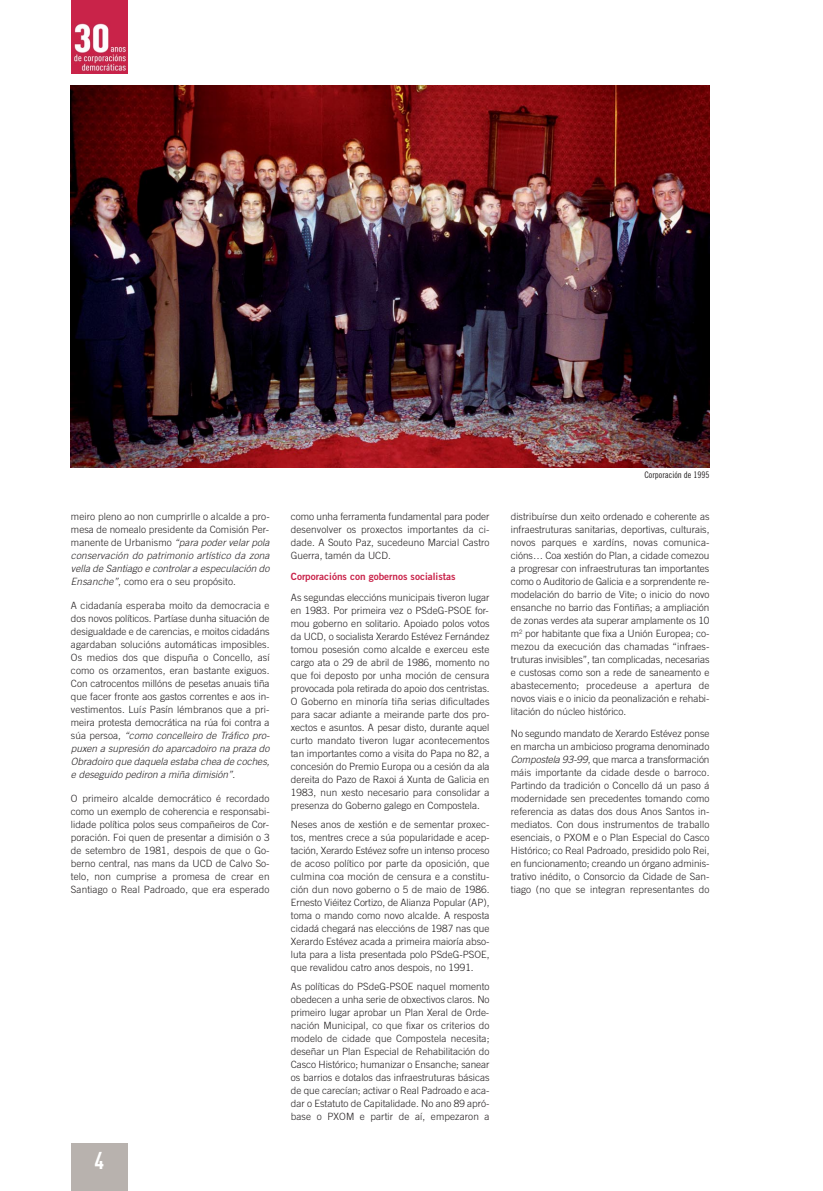
<style>
.page{position:relative;width:823px;height:1191px;background:#fff}
.page>*{position:absolute;margin:0;border:0;box-sizing:border-box;transform-origin:0 0}
.t1{font:700 24px "DIN Cond";color:#fff}
.t2{font:300 10px/13px "Trade Gothic";letter-spacing:.005em;color:#231f20;text-align:justify}
.t3{font:10px "Trade Gothic Bold Two";color:#c9234a}
.t4{font:9px "Trade Gothic Cond Eighteen";color:#231f20}
.s1{font-style:italic}
</style>
<div class="page">
<img style="left:71px;top:85px;width:638px;height:383px">
<img style="left:71px;top:0;width:57px;height:74px">
<div style="left:71px;top:1143px;width:57px;height:48px;background:#b8b2ae"></div>
<p class="t2" style="left:71px;top:511px;width:202px;text-align:left">meiro pleno ao non cumprirlle o alcalde a pro&shy;mesa de nomealo presidente da Comisión Per&shy;manente de Urbanismo <span class="s1">“para podervelarpola conservación do patrimonio artístico da zona vella de Santiago e controlara especulación do Ensanche”</span>, como era o seu propósito.</p>
<p class="t2" style="left:71px;top:600px;width:202px;text-align:left">A cidadanía esperaba moito da democracia e dos novos políticos. Partíase dunha situación de desigualdade e de carencias, e moitos cidadáns agardaban solucións automáticas imposibles.<br>Os medios dos que dispuña o Concello, así como os orzamentos, eran bastante exiguos.<br>Con catrocentos millóns de pesetas anuais tiña que facer fronte aos gastos correntes e aos in&shy;vestimentos. Luí<span class="s1">s</span> Pasín lémbranos que a pri&shy;meira protesta democrática na rúa foi contra a s ú a p e r s o a , <span class="s1">“como concelleiro de Tráfico pro&shy;puxen a supresión do aparcadoiro na praza do Obradoiro que daquela estaba chea de coches, e deseguido pediron a miña dimisión”</span>.</p>
<p class="t2" style="left:71px;top:792px;width:200px">O primeiro alcalde democrático é recordado como un exemplo de coherencia e responsabi&shy;lidade política polos seus compañeiros de Cor&shy;poración. Foi quen de presentar a dimisión o 3 de setembro de 1981, despois de que o Go&shy;berno central, nas mans da UCD de Calvo So&shy;telo, non cumprise a promesa de crear en Santiago o Real Padroado, que era esperado</p>
<h1 class="t1" style="left:95px;top:1151px;width:11px">4</h1>
<p class="t2" style="left:291px;top:511px;width:200px">como unha ferramenta fundamental para poder desenvolver os proxectos importantes da ci&shy;dade. A Souto Paz, sucedeuno Marcial Castro Guerra, tamén da UCD.</p>
<p class="t3" style="left:291px;top:572px;width:166px">Corporacións con gobernos socialistas</p>
<p class="t2" style="left:291px;top:592px;width:200px">As segundas eleccións municipais tiveron lugar en 1983. Por primeira vez o PSdeG-PSOE for&shy;mou goberno en solitario. Apoiado polos votos da UCD, o socialista Xerardo Estévez Fernández tomou posesión como alcalde e exerceu este cargo ata o 29 de abril de 1986, momento no que foi deposto por unha moción de censura provocada pola retirada do apoio dos centristas.<br>O Goberno en minoría tiña serias dificultades para sacar adiante a meirande parte dos pro&shy;xectos e asuntos. A pesar disto, durante aquel curto mandato tiveron lugar acontecementos tan importantes como a visita do Papa no 82, a concesión do Premio Europa ou a cesión da ala dereita do Pazo de Raxoi á Xunta de Galicia en 1983, nun xesto necesario para consolidar a presenza do Goberno galego en Compostela.</p>
<p class="t2" style="left:291px;top:819px;width:200px">Neses anos de xestión e de sementar proxec&shy;tos, mentres crece a súa popularidade e acep&shy;tación, Xerardo Estévez sofre un intenso proceso de acoso político por parte da oposición, que culmina coa moción de censura e a constitu&shy;ción dun novo goberno o 5 de maio de 1986.<br>Ernesto Viéitez Cortizo, de Alianza Popular (AP), toma o mando como novo alcalde. A resposta cidadá chegará nas eleccións de 1987 nas que Xerardo Estévez acada a primeira maioría abso&shy;luta para a lista presentada polo PSdeG-PSOE, que revalidou catro anos despois, no 1991.</p>
<p class="t2" style="left:291px;top:980px;width:200px">As políticas do PSdeG-PSOE naquel momento obedecen a unha serie de obxectivos claros. No primeiro lugar aprobar un Plan Xeral de Orde&shy;nación Municipal, co que fixar os criterios do modelo de cidade que Compostela necesita; deseñar un Plan Especial de Rehabilitación do Casco Histórico; humanizar o Ensanche; sanear os barrios e dotalos das infraestruturas básicas de que carecían; activar o Real Padroado e aca&shy;dar o Estatuto de Capitalidade. No ano 89 apró&shy;base o PXOM e partir de aí, empezaron a</p>
<p class="t4" style="left:644px;top:471px;width:66px">Corporación de 1995</p>
<p class="t2" style="left:510px;top:511px;width:200px">distribuírse dun xeito ordenado e coherente as infraestruturas sanitarias, deportivas, culturais, novos parques e xardíns, novas comunica&shy;cións… Coa xestión do Plan, a cidade comezou a progresar con infraestruturas tan importantes como o Auditorio de Galicia e a sorprendente re&shy;modelación do barrio de Vite; o inicio do novo ensanche no barrio das Fontiñas; a ampliación de zonas verdes ata superar amplamente os 10 m<sup>2</sup> por habitante que fixa a Unión Europea; co&shy;mezou da execución das chamadas “infraes&shy;truturas invisibles”, tan complicadas, necesarias e custosas como son a rede de saneamento e abastecemento; procedeuse a apertura de novos viais e o inicio da peonalización e rehabi&shy;litación do núcleo histórico.</p>
<p class="t2" style="left:510px;top:727px;width:200px">No segundo mandato de Xerardo Estévez ponse en marcha un ambicioso programa denominado <span class="s1">Compostela 93-99</span>, que marca a transformación máis importante da cidade desde o barroco.<br>Partindo da tradición o Concello dá un paso á modernidade sen precedentes tomando como referencia as datas dos dous Anos Santos in&shy;mediatos. Con dous instrumentos de traballo esenciais, o PXOM e o Plan Especial do Casco Histórico; co Real Padroado, presidido polo Rei, en funcionamento; creando un órgano adminis&shy;trativo inédito, o Consorcio da Cidade de San&shy;tiago (no que se integran representantes do</p>
</div>
